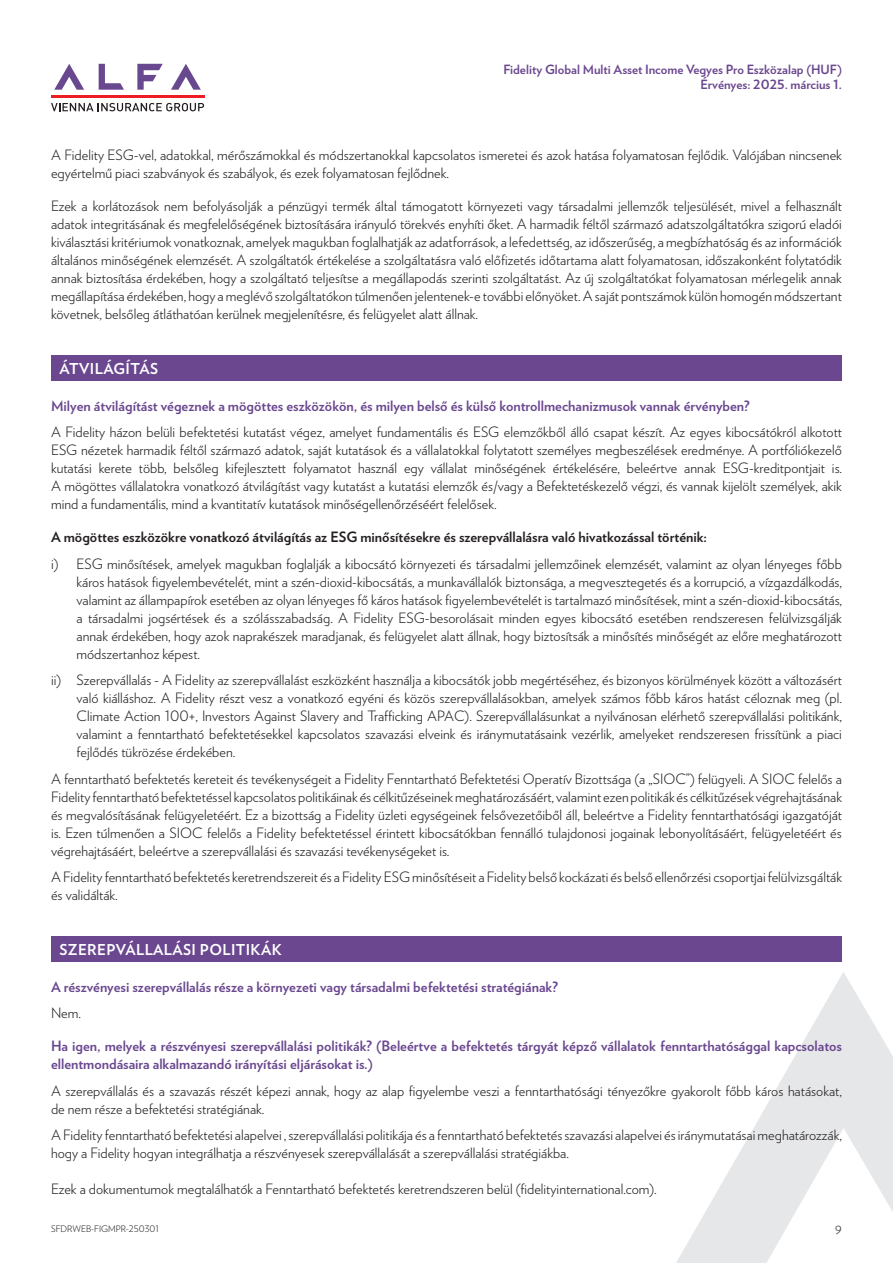
<style>
.page{position:relative;width:893px;height:1263px;background:#fff}
.page>*{position:absolute;margin:0;border:0;box-sizing:border-box;transform-origin:0 0}
.t1{font:700 15px "Verlag";letter-spacing:.025em;color:#fff}
.t2{font:300 14.25px/18px "Verlag";color:#231f20;text-align:justify}
.t3{font:700 14.25px/18px "Verlag";color:#6a478f}
.t4{font:700 14.25px "Verlag";color:#231f20}
.t5{font:700 12.75px/15px "Verlag";color:#6a478f;text-align:right}
.t6{font:300 11.25px "Verlag";color:#231f20}
.t7{font:300 9px "Verlag";color:#231f20}
</style>
<div class="page">
<svg style="left:171px;top:64px;width:30px;height:26px"></svg>
<svg style="left:137px;top:64px;width:26px;height:26px"></svg>
<svg style="left:99px;top:64px;width:25px;height:26px"></svg>
<svg style="left:54px;top:64px;width:30px;height:26px"></svg>
<hr style="left:51px;top:95px;width:153px;height:3px;background:#ee1d23">
<svg style="left:51px;top:103px;width:153px;height:8px"></svg>
<svg style="left:676px;top:972px;width:217px;height:291px"></svg>
<div style="left:51px;top:355px;width:791px;height:26px;background:#6a478f"></div>
<div style="left:51px;top:936px;width:791px;height:26px;background:#6a478f"></div>
<p class="t5" style="left:503px;top:61px;width:340px">Fidelity Global Multi Asset Income Vegyes Pro Eszközalap (HUF)<br>Érvényes: 2025. március 1.</p>
<p class="t2" style="left:51px;top:145px;width:792px">A Fidelity ESG-vel, adatokkal, mérőszámokkal és módszertanokkal kapcsolatos ismeretei és azok hatása folyamatosan fejlődik. Valójában nincsenek egyértelmű piaci szabványok és szabályok, és ezek folyamatosan fejlődnek.</p>
<p class="t2" style="left:51px;top:196px;width:792px">Ezek a korlátozások nem befolyásolják a pénzügyi termék által támogatott környezeti vagy társadalmi jellemzők teljesülését, mivel a felhasznált adatok integritásának és megfelelőségének biztosítására irányuló törekvés enyhíti őket. A harmadik féltől származó adatszolgáltatókra szigorú eladói kiválasztási kritériumok vonatkoznak, amelyek magukban foglalhatják az adatforrások, a lefedettség, az időszerűség, a megbízhatóság és az információk általános minőségének elemzését. A szolgáltatók értékelése a szolgáltatásra való előfizetés időtartama alatt folyamatosan, időszakonként folytatódik annak biztosítása érdekében, hogy a szolgáltató teljesítse a megállapodás szerinti szolgáltatást. Az új szolgáltatókat folyamatosan mérlegelik annak megállapítása érdekében, hogy a meglévő szolgáltatókon túlmenően jelentenek-e további előnyöket. A saját pontszámok külön homogén módszertant követnek, belsőleg átláthatóan kerülnek megjelenítésre, és felügyelet alatt állnak.</p>
<p class="t1" style="left:60px;top:357px;width:100px">ÁTVILÁGÍTÁS</p>
<p class="t3" style="left:51px;top:396px;width:700px">Milyen átvilágítást végeznek a mögöttes eszközökön, és milyen belső és külső kontrollmechanizmusok vannak érvényben?</p>
<p class="t2" style="left:51px;top:422px;width:792px">A Fidelity házon belüli befektetési kutatást végez, amelyet fundamentális és ESG elemzőkből álló csapat készít. Az egyes kibocsátókról alkotott ESG nézetek harmadik féltől származó adatok, saját kutatások és a vállalatokkal folytatott személyes megbeszélések eredménye. A portfóliókezelő kutatási kerete több, belsőleg kifejlesztett folyamatot használ egy vállalat minőségének értékelésére, beleértve annak ESG-kreditpontjait is.<br>A mögöttes vállalatokra vonatkozó átvilágítást vagy kutatást a kutatási elemzők és/vagy a Befektetéskezelő végzi, és vannak kijelölt személyek, akik mind a fundamentális, mind a kvantitatív kutatások minőségellenőrzéséért felelősek.</p>
<p class="t4" style="left:51px;top:526px;width:658px">A mögöttes eszközökre vonatkozó átvilágítás az ESG minősítésekre és szerepvállalásra való hivatkozással történik:</p>
<p class="t2" style="left:77px;top:554px;width:767px;text-indent:-26px">i) ESG minősítések, amelyek magukban foglalják a kibocsátó környezeti és társadalmi jellemzőinek elemzését, valamint az olyan lényeges főbb káros hatások figyelembevételét, mint a szén-dioxid-kibocsátás, a munkavállalók biztonsága, a megvesztegetés és a korrupció, a vízgazdálkodás, valamint az állampapírok esetében az olyan lényeges fő káros hatások figyelembevételét is tartalmazó minősítések, mint a szén-dioxid-kibocsátás, a társadalmi jogsértések és a szólásszabadság. A Fidelity ESG-besorolásait minden egyes kibocsátó esetében rendszeresen felülvizsgálják annak érdekében, hogy azok naprakészek maradjanak, és felügyelet alatt állnak, hogy biztosítsák a minősítés minőségét az előre meghatározott módszertanhoz képest.</p>
<p class="t2" style="left:77px;top:670px;width:767px;text-indent:-26px">ii) Szerepvállalás - A Fidelity az szerepvállalást eszközként használja a kibocsátók jobb megértéséhez, és bizonyos körülmények között a változásért való kiálláshoz. A Fidelity részt vesz a vonatkozó egyéni és közös szerepvállalásokban, amelyek számos főbb káros hatást céloznak meg (pl.<br>Climate Action 100+, Investors Against Slavery and Trafficking APAC). Szerepvállalásunkat a nyilvánosan elérhető szerepvállalási politikánk, valamint a fenntartható befektetésekkel kapcsolatos szavazási elveink és iránymutatásaink vezérlik, amelyeket rendszeresen frissítünk a piaci fejlődés tükrözése érdekében.</p>
<p class="t2" style="left:51px;top:769px;width:792px">A fenntartható befektetés kereteit és tevékenységeit a Fidelity Fenntartható Befektetési Operatív Bizottsága (a „SIOC”) felügyeli. A SIOC felelős a Fidelity fenntartható befektetéssel kapcsolatos politikáinak és célkitűzéseinek meghatározásáért, valamint ezen politikák és célkitűzések végrehajtásának és megvalósításának felügyeletéért. Ez a bizottság a Fidelity üzleti egységeinek felsővezetőiből áll, beleértve a Fidelity fenntarthatósági igazgatóját is. Ezen túlmenően a SIOC felelős a Fidelity befektetéssel érintett kibocsátókban fennálló tulajdonosi jogainak lebonyolításáért, felügyeletéért és végrehajtásáért, beleértve a szerepvállalási és szavazási tevékenységeket is.</p>
<p class="t2" style="left:51px;top:867px;width:792px">A Fidelity fenntartható befektetés keretrendszereit és a Fidelity ESG minősítéseit a Fidelity belső kockázati és belső ellenőrzési csoportjai felülvizsgálták és validálták.</p>
<p class="t1" style="left:60px;top:938px;width:224px">SZEREPVÁLLALÁSI POLITIKÁK</p>
<p class="t3" style="left:51px;top:977px;width:508px">A részvényesi szerepvállalás része a környezeti vagy társadalmi befektetési stratégiának?</p>
<p class="t2" style="left:51px;top:1003px;width:32px">Nem.</p>
<p class="t3" style="left:51px;top:1036px;width:792px">Ha igen, melyek a részvényesi szerepvállalási politikák? (Beleértve a befektetés tárgyát képző vállalatok fenntarthatósággal kapcsolatos ellentmondásaira alkalmazandó irányítási eljárásokat is.)</p>
<p class="t2" style="left:51px;top:1081px;width:792px">A szerepvállalás és a szavazás részét képezi annak, hogy az alap figyelembe veszi a fenntarthatósági tényezőkre gyakorolt főbb káros hatásokat, de nem része a befektetési stratégiának.</p>
<p class="t2" style="left:51px;top:1125px;width:792px">A Fidelity fenntartható befektetési alapelvei , szerepvállalási politikája és a fenntartható befektetés szavazási alapelvei és iránymutatásai meghatározzák, hogy a Fidelity hogyan integrálhatja a részvényesek szerepvállalását a szerepvállalási stratégiákba.</p>
<p class="t2" style="left:51px;top:1179px;width:607px">Ezek a dokumentumok megtalálhatók a Fenntartható befektetés keretrendszeren belül (fidelityinternational.com).</p>
<p class="t7" style="left:51px;top:1222px;width:109px">SFDRWEB-FIGMPR-250301</p>
<p class="t6" style="left:835px;top:1221px;width:8px">9</p>
</div>
